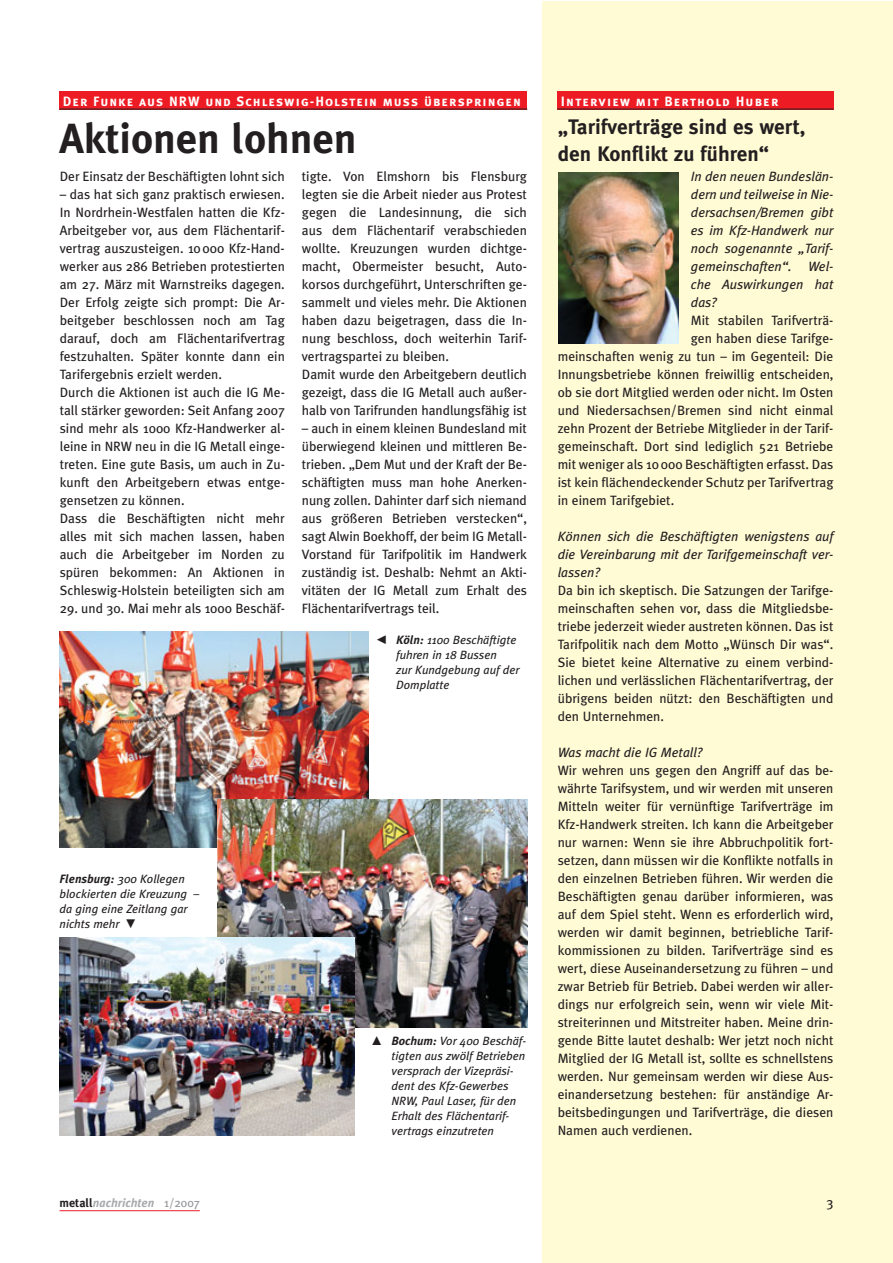
<style>
.page{position:relative;width:893px;height:1263px;background:#fff}
.page>*{position:absolute;margin:0;border:0;box-sizing:border-box;transform-origin:0 0}
.t1{font:700 42px "Meta Plus";color:#231f20}
.t2{font:700 21px/27px "Meta Plus";color:#231f20}
.t3{font:13.5px/18px "Meta Plus";color:#231f20;text-align:justify}
.t4{font:italic 13.5px/18px "Meta Plus";color:#231f20;text-align:justify}
.t5{font:13.5px "Meta Plus Bold Caps";letter-spacing:.075em;color:#fff}
.t6{font:italic 700 12.15px "Meta Plus";color:#a7a9ac}
.t7{font:italic 12px/15px "Meta Plus";color:#231f20}
.s1{font-family:"Mathematical Pi Six";font-style:normal}
.s2{font-weight:700}
.s3{font-style:normal;color:#231f20}
.s4{font-weight:400;font-style:normal;font-size:12px;color:#939598}
</style>
<div class="page">
<div style="left:542px;top:1px;width:351px;height:1262px;background:#fffbd5"></div>
<hr style="left:60px;top:1210px;width:140px;height:1px;background:#ed1c24">
<div style="left:557px;top:91px;width:276px;height:18px;background:#ed1c24"></div>
<hr style="left:557px;top:109px;width:276px;height:1px;background:#231f20">
<div style="left:60px;top:91px;width:467px;height:18px;background:#ed1c24"></div>
<hr style="left:60px;top:109px;width:467px;height:1px;background:#231f20">
<img style="left:558px;top:173px;width:121px;height:170px">
<img style="left:60px;top:631px;width:309px;height:216px">
<img style="left:217px;top:799px;width:310px;height:228px">
<img style="left:60px;top:937px;width:294px;height:198px">
<p class="t5" style="left:63px;top:93px;width:459px">Der Funke aus NRW und Schleswig-Holstein muss überspringen</p>
<h1 class="t1" style="left:60px;top:122px;width:299px">Aktionen lohnen</h1>
<p class="t3" style="left:60px;top:168px;width:227px">Der Einsatz der Beschäftigten lohnt sich</p>
<p class="t3" style="left:60px;top:186px;width:227px;text-align:left">– das hat sich ganz praktisch erwiesen.<br>In Nordrhein-Westfalen hatten die Kfz-Arbeitgeber vor, aus dem Flächentarif&shy;vertrag auszusteigen. 10 000 Kfz-Hand&shy;werker aus 286 Betrieben protestierten am 27. März mit Warnstreiks dagegen.<br>Der Erfolg zeigte sich prompt: Die Ar&shy;beitgeber beschlossen noch am Tag darauf, doch am Flächentarifvertrag festzuhalten. Später konnte dann ein Tarifergebnis erzielt werden.<br>Durch die Aktionen ist auch die IG Me&shy;tall stärker geworden: Seit Anfang 2007 sind mehr als 1000 Kfz-Handwerker al&shy;leine in NRW neu in die IG Metall einge&shy;treten. Eine gute Basis, um auch in Zu&shy;kunft den Arbeitgebern etwas entge&shy;gensetzen zu können.<br>Dass die Beschäftigten nicht mehr alles mit sich machen lassen, haben auch die Arbeitgeber im Norden zu spüren bekommen: An Aktionen in Schleswig-Holstein beteiligten sich am</p>
<p class="t3" style="left:60px;top:600px;width:227px">29. und 30. Mai mehr als 1000 Beschäf-</p>
<p class="t3" style="left:302px;top:168px;width:227px;text-align:left">tigte. Von Elmshorn bis Flensburg legten sie die Arbeit nieder aus Protest gegen die Landesinnung, die sich aus dem Flächentarif verabschieden wollte. Kreuzungen wurden dichtge&shy;macht, Obermeister besucht, Auto&shy;korsos durchgeführt, Unterschriften ge&shy;sammelt und vieles mehr. Die Aktionen haben dazu beigetragen, dass die In&shy;nung beschloss, doch weiterhin Tarif&shy;vertragspartei zu bleiben.<br>Damit wurde den Arbeitgebern deutlich gezeigt, dass die IG Metall auch außer&shy;halb von Tarifrunden handlungsfähig ist</p>
<p class="t3" style="left:302px;top:420px;width:227px">– auch in einem kleinen Bundesland mit überwiegend kleinen und mittleren Be&shy;trieben. „Dem Mut und der Kraft der Be&shy;schäftigten muss man hohe Anerken&shy;nung zollen. Dahinter darf sich niemand aus größeren Betrieben verstecken“, sagt Alwin Boekhoff, der beim IG Metall-Vorstand für Tarifpolitik im Handwerk zuständig ist. Deshalb: Nehmt an Akti&shy;vitäten der IG Metall zum Erhalt des Flächentarifvertrags teil.</p>
<p class="t7" style="left:396px;top:633px;width:125px;text-indent:-20px"><span class="s1">-</span> <span class="s2">Köln:</span> 1100 Beschäftigte fuhren in 18 Bussen<br>zur Kundgebung auf der<br>Domplatte</p>
<p class="t7" style="left:60px;top:872px;width:141px"><span class="s2">Flensburg:</span> 300 Kollegen blockierten die Kreuzung – da ging eine Zeitlang gar nichts mehr</p>
<p class="t7" style="left:392px;top:1034px;width:136px"><span class="s2">Bochum:</span> Vor 400 Beschäf&shy;tigten aus zwölf Betrieben versprach der Vizepräsi&shy;dent des Kfz-Gewerbes<br>NRW, Paul Laser, für den<br>Erhalt des Flächentarif&shy;vertrags einzutreten</p>
<p class="t5" style="left:561px;top:93px;width:219px">Interview mit Berthold Huber</p>
<h2 class="t2" style="left:558px;top:114px;width:249px">„Tarifverträge sind es wert, den Konflikt zu führen“</h2>
<p class="t4" style="left:691px;top:168px;width:144px">In den neuen Bundeslän&shy;dern und teilweise in Nie&shy;dersachsen/Bremen gibt es im Kfz-Handwerk nur noch sogenannte „Tarif&shy;gemeinschaften“. Wel&shy;che Auswirkungen hat das?</p>
<p class="t3" style="left:691px;top:312px;width:144px">Mit stabilen Tarifverträ-</p>
<p class="t3" style="left:691px;top:330px;width:144px">gen haben diese Tarifge-</p>
<p class="t3" style="left:558px;top:348px;width:277px">meinschaften wenig zu tun – im Gegenteil: Die</p>
<p class="t3" style="left:558px;top:366px;width:277px">Innungsbetriebe können freiwillig entscheiden,</p>
<p class="t3" style="left:558px;top:384px;width:277px">ob sie dort Mitglied werden oder nicht. Im Osten</p>
<p class="t3" style="left:558px;top:402px;width:277px">und Niedersachsen/Bremen sind nicht einmal</p>
<p class="t3" style="left:558px;top:420px;width:277px">zehn Prozent der Betriebe Mitglieder in der Tarif-</p>
<p class="t3" style="left:558px;top:438px;width:277px">gemeinschaft. Dort sind lediglich 521 Betriebe</p>
<p class="t3" style="left:558px;top:456px;width:277px">mit weniger als 10 000 Beschäftigten erfasst. Das</p>
<p class="t3" style="left:558px;top:474px;width:277px">ist kein flächendeckender Schutz per Tarifvertrag</p>
<p class="t3" style="left:558px;top:492px;width:118px">in einem Tarifgebiet.</p>
<p class="t4" style="left:558px;top:528px;width:277px">Können sich die Beschäftigten wenigstens auf die Vereinbarung mit der Tarifgemeinschaft ver&shy;lassen?</p>
<p class="t3" style="left:558px;top:582px;width:277px">Da bin ich skeptisch. Die Satzungen der Tarifge&shy;meinschaften sehen vor, dass die Mitgliedsbe&shy;triebe jederzeit wieder austreten können. Das ist Tarifpolitik nach dem Motto „Wünsch Dir was“.<br>Sie bietet keine Alternative zu einem verbind&shy;lichen und verlässlichen Flächentarifvertrag, der übrigens beiden nützt: den Beschäftigten und den Unternehmen.</p>
<p class="t4" style="left:558px;top:744px;width:146px">Was macht die IG Metall?</p>
<p class="t3" style="left:558px;top:762px;width:277px">Wir wehren uns gegen den Angriff auf das be&shy;währte Tarifsystem, und wir werden mit unseren Mitteln weiter für vernünftige Tarifverträge im Kfz-Handwerk streiten. Ich kann die Arbeitgeber nur warnen: Wenn sie ihre Abbruchpolitik fort&shy;setzen, dann müssen wir die Konflikte notfalls in den einzelnen Betrieben führen. Wir werden die Beschäftigten genau darüber informieren, was auf dem Spiel steht. Wenn es erforderlich wird, werden wir damit beginnen, betriebliche Tarif&shy;kommissionen zu bilden. Tarifverträge sind es wert, diese Auseinandersetzung zu führen – und zwar Betrieb für Betrieb. Dabei werden wir aller&shy;dings nur erfolgreich sein, wenn wir viele Mit&shy;streiterinnen und Mitstreiter haben. Meine drin&shy;gende Bitte lautet deshalb: Wer jetzt noch nicht Mitglied der IG Metall ist, sollte es schnellstens werden. Nur gemeinsam werden wir diese Aus&shy;einandersetzung bestehen: für anständige Ar&shy;beitsbedingungen und Tarifverträge, die diesen Namen auch verdienen.</p>
<p class="t6" style="left:60px;top:1198px;width:142px"><span class="s3">metall</span>nachrichten <span class="s4">1/2007</span></p>
<p class="t3" style="left:826px;top:1194px;width:9px">3</p>
</div>
